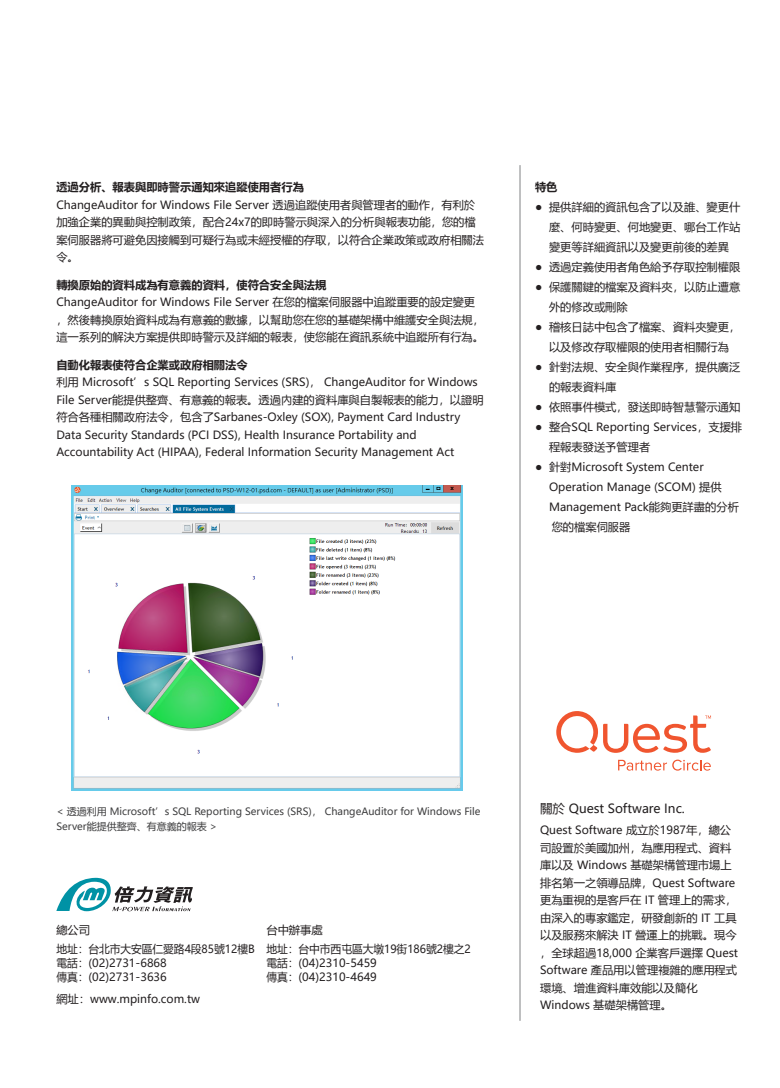
<style>
.page{position:relative;width:780px;height:1088px;background:#fff}
.page>*{position:absolute;margin:0;border:0;box-sizing:border-box;transform-origin:0 0}
.t1{font:12.5px "Microsoft Ya Hei";color:#231f20}
.t2{font:11.25px/17.5px "Microsoft Ya Hei";color:#231f20}
.t3{font:700 11.25px "Microsoft Ya Hei";color:#231f20}
.t4{font:11.25px/13.8px "Microsoft Ya Hei";color:#231f20;scale:.95 1}
.t5{font:10px/15px "Microsoft Ya Hei";color:#3e3e3f}
.s1{color:#fff}
</style>
<div class="page">
<hr style="left:519px;top:165px;width:1px;height:856px;background:#808285">
<svg style="left:56px;top:878px;width:137px;height:33px"></svg>
<svg style="left:618px;top:759px;width:92px;height:11px"></svg>
<svg style="left:556px;top:711px;width:155px;height:42px"></svg>
<img style="left:72px;top:486px;width:390px;height:304px">
<p class="t3" style="left:56px;top:179px;width:249px">透過分析、報表與即時警示通知來追蹤使用者行為</p>
<p class="t2" style="left:56px;top:196px;width:429px">ChangeAuditor for Windows File Server 透過追蹤使用者與管理者的動作，有利於加強企業的異動與控制政策，配合24x7的即時警示與深入的分析與報表功能，您的檔案伺服器將可避免因接觸到可疑行為或未經授權的存取，以符合企業政策或政府相關法令。</p>
<p class="t3" style="left:56px;top:277px;width:271px">轉換原始的資料成為有意義的資料，使符合安全與法規</p>
<p class="t2" style="left:56px;top:293px;width:429px">ChangeAuditor for Windows File Server 在您的檔案伺服器中追蹤重要的設定變更，然後轉換原始資料成為有意義的數據，以幫助您在您的基礎架構中維護安全與法規，這一系列的解決方案提供即時警示及詳細的報表，使您能在資訊系統中追蹤所有行為。</p>
<p class="t3" style="left:56px;top:357px;width:193px">自動化報表使符合企業或政府相關法令</p>
<p class="t2" style="left:56px;top:373px;width:429px">利用 Microsoft’s SQL Reporting Services (SRS)， ChangeAuditor for Windows File Server能提供整齊、有意義的報表。透過內建的資料庫與自製報表的能力，以證明符合各種相關政府法令，包含了Sarbanes-Oxley (SOX), Payment Card Industry Data Security Standards (PCI DSS), Health Insurance Portability and Accountability Act (HIPAA), Federal Information Security Management Act</p>
<p class="t3" style="left:535px;top:179px;width:24px">特色</p>
<p class="t2" style="left:535px;top:198px;width:207px">● 提供詳細的資訊包含了以及誰、變更什</p>
<p class="t2" style="left:535px;top:218px;width:207px"><span class="s1">●</span> 麼、何時變更、何地變更、哪台工作站</p>
<p class="t2" style="left:535px;top:238px;width:195px"><span class="s1">●</span> 變更等詳細資訊以及變更前後的差異</p>
<p class="t2" style="left:535px;top:258px;width:207px">● 透過定義使用者角色給予存取控制權限</p>
<p class="t2" style="left:535px;top:278px;width:207px">● 保護關鍵的檔案及資料夾，以防止遭意</p>
<p class="t2" style="left:535px;top:298px;width:94px"><span class="s1">●</span> 外的修改或刪除</p>
<p class="t2" style="left:535px;top:318px;width:207px">● 稽核日誌中包含了檔案、資料夾變更，</p>
<p class="t2" style="left:535px;top:338px;width:195px"><span class="s1">●</span> 以及修改存取權限的使用者相關行為</p>
<p class="t2" style="left:535px;top:358px;width:207px">● 針對法規、安全與作業程序，提供廣泛</p>
<p class="t2" style="left:535px;top:378px;width:83px"><span class="s1">●</span> 的報表資料庫</p>
<p class="t2" style="left:535px;top:398px;width:207px">● 依照事件模式，發送即時智慧警示通知</p>
<p class="t2" style="left:535px;top:418px;width:209px">● 整合SQL Reporting Services，支援排</p>
<p class="t2" style="left:535px;top:438px;width:117px"><span class="s1">●</span> 程報表發送予管理者</p>
<p class="t2" style="left:535px;top:458px;width:170px">● 針對Microsoft System Center</p>
<p class="t2" style="left:535px;top:478px;width:188px"><span class="s1">●</span> Operation Manage (SCOM) 提供</p>
<p class="t2" style="left:551px;top:497px;width:189px;line-height:20px;text-indent:-17px"><span class="s1">●</span> Management Pack能夠更詳盡的分析您的檔案伺服器</p>
<p class="t5" style="left:56px;top:803px;width:426px">&lt; 透過利用 Microsoft’s SQL Reporting Services (SRS)， ChangeAuditor for Windows File<br>Server能提供整齊、有意義的報表 &gt;</p>
<p class="t1" style="left:540px;top:800px;width:146px">關於 Quest Software Inc.</p>
<p class="t2" style="left:540px;top:821px;width:199px">Quest Software 成立於1987年，總公司設置於美國加州，為應用程式、資料庫以及 Windows 基礎架構管理市場上排名第一之領導品牌，Quest Software更為重視的是客戶在 IT 管理上的需求，由深入的專家鑑定，研發創新的 IT 工具以及服務來解決 IT 營運上的挑戰。現今，全球超過18,000 企業客戶選擇 Quest<br>Software 產品用以管理複雜的應用程式環境、增進資料庫效能以及簡化<br>Windows 基礎架構管理。</p>
<p class="t2" style="left:266px;top:920px;width:206px;line-height:19.4px">台中辦事處<br>地址：台中市西屯區大墩19街186號2樓之2</p>
<p class="t4" style="left:266px;top:956px;width:118px">電話：(04)2310-5459傳真：(04)2310-4649</p>
<p class="t2" style="left:56px;top:920px;width:200px;line-height:19.4px">總公司<br>地址：台北市大安區仁愛路4段85號12樓B</p>
<p class="t4" style="left:56px;top:956px;width:118px">電話：(02)2731-6868傳真：(02)2731-3636</p>
<p class="t2" style="left:56px;top:990px;width:145px">網址：www.mpinfo.com.tw</p>
</div>
